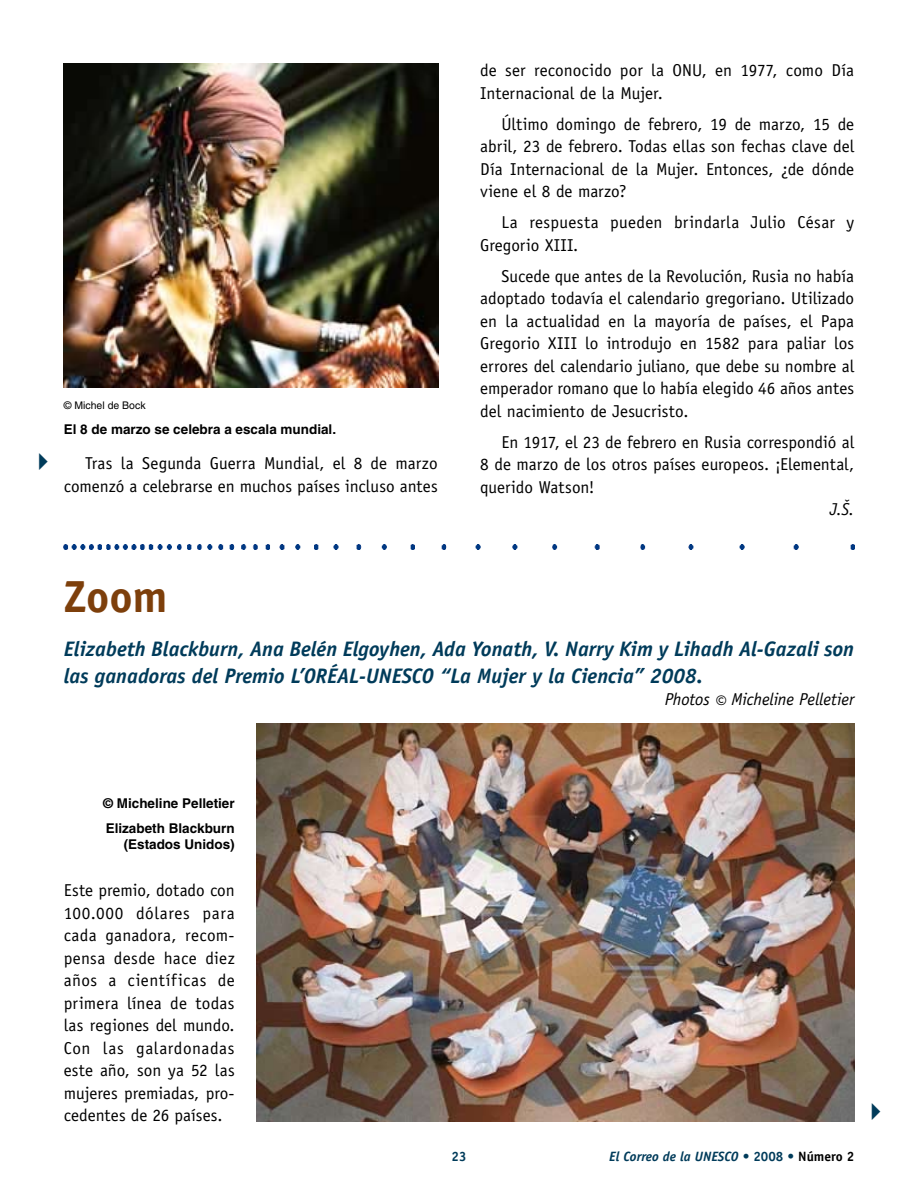
<style>
.page{position:relative;width:918px;height:1188px;background:#fff}
.page>*{position:absolute;margin:0;border:0;box-sizing:border-box;transform-origin:0 0}
.t1{font:700 45px "Officina Sans Std";color:#7d3f0b}
.t2{font:italic 700 21px/27px "Officina Sans Std";color:#003b5a}
.t3{font:17.25px/22.5px "Officina Sans Std";color:#000;text-align:justify}
.t4{font:italic 17.25px "Officina Sans Std";letter-spacing:-.005em;color:#000}
.t5{font:700 13.5px/24.8px "Helvetica LT Std";color:#000}
.t6{font:italic 700 13.5px "Officina Sans Std";color:#003b5a}
.t7{font:700 13.5px "Officina Sans Std";color:#003b5a}
.t8{font:10.5px "Helvetica LT Std";color:#000}
.s1{font-size:21px}
.s2{font-style:normal}
.s3{font-style:normal;color:#000}
</style>
<div class="page">
<img style="left:64px;top:64px;width:375px;height:324px">
<img style="left:64px;top:544px;width:790px;height:5px">
<img style="left:257px;top:724px;width:597px;height:397px">
<p class="t8" style="left:64px;top:399px;width:83px">© Michel de Bock</p>
<p class="t5" style="left:64px;top:416px;width:274px">El 8 de marzo se celebra a escala mundial.</p>
<p class="t3" style="left:64px;top:452px;width:375px;text-align:right">Tras la Segunda Guerra Mundial, el 8 de marzo comenzó a celebrarse en muchos países incluso antes</p>
<p class="t3" style="left:480px;top:59px;width:375px">de ser reconocido por la ONU, en 1977, como Día<br>Internacional de la Mujer.</p>
<p class="t3" style="left:480px;top:113px;width:376px;text-indent:21px">Último domingo de febrero, 19 de marzo, 15 de abril, 23 de febrero. Todas ellas son fechas clave del Día Internacional de la Mujer. Entonces, ¿de dónde viene el 8 de marzo?</p>
<p class="t3" style="left:480px;top:211px;width:375px;text-indent:21px">La respuesta pueden brindarla Julio César y<br>Gregorio XIII.</p>
<p class="t3" style="left:480px;top:265px;width:376px;text-indent:21px">Sucede que antes de la Revolución, Rusia no había adoptado todavía el calendario gregoriano. Utilizado en la actualidad en la mayoría de países, el Papa Gregorio XIII lo introdujo en 1582 para paliar los errores del calendario juliano, que debe su nombre al emperador romano que lo había elegido 46 años antes del nacimiento de Jesucristo.</p>
<p class="t3" style="left:480px;top:431px;width:375px;text-indent:21px">En 1917, el 23 de febrero en Rusia correspondió al 8 de marzo de los otros países europeos. ¡Elemental, querido Watson!</p>
<p class="t4" style="left:830px;top:499px;width:26px">J.Š.</p>
<h1 class="t1" style="left:64px;top:569px;width:105px">Zoom</h1>
<p class="t2" style="left:64px;top:635px;width:792px">Elizabeth Blackburn, Ana Belén Elgoyhen, Ada Yonath, V. Narry Kim y Lihadh Al-Gazali son las ganadoras del Premio L’ORÉAL-UNESCO “La Mujer y la Ciencia” 2008.</p>
<p class="t4" style="left:665px;top:690px;width:191px">Photos <span class="s1">©</span> Micheline Pelletier</p>
<p class="t5" style="left:103px;top:791px;width:133px">© Micheline Pelletier<br>Elizabeth Blackburn</p>
<p class="t5" style="left:124px;top:832px;width:113px">(Estados Unidos)</p>
<p class="t3" style="left:64px;top:879px;width:172px">Este premio, dotado con 100.000 dólares para cada ganadora, recom&shy;pensa desde hace diez años a científicas de primera línea de todas las regiones del mundo.<br>Con las galardonadas este año, son ya 52 las mujeres premiadas, pro&shy;cedentes de 26 países.</p>
<p class="t7" style="left:451px;top:1148px;width:15px">23</p>
<p class="t6" style="left:609px;top:1148px;width:247px">El Correo de la UNESCO <span class="s2">• 2008 •</span> <span class="s3">Número 2</span></p>
</div>
